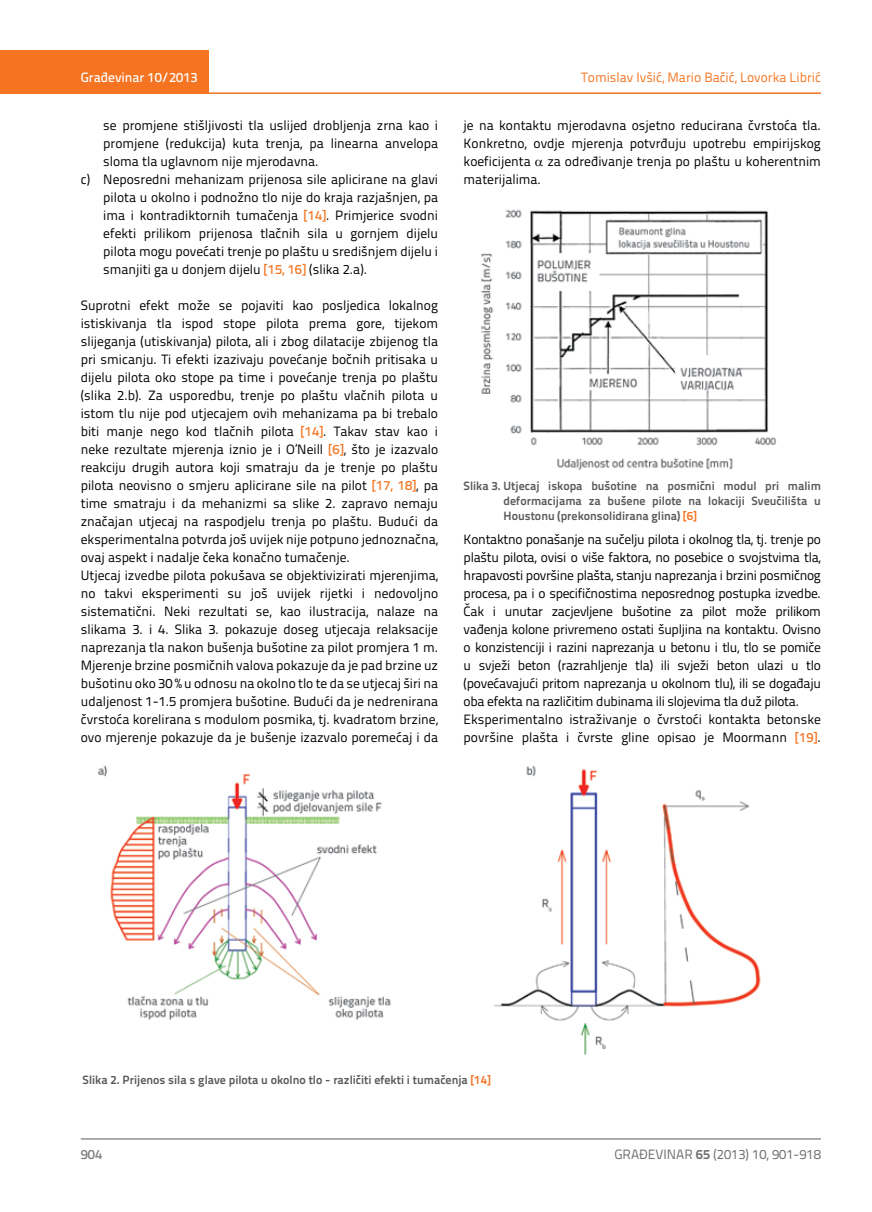
<style>
.page{position:relative;width:872px;height:1212px;background:#fff}
.page>*{position:absolute;margin:0;border:0;box-sizing:border-box;transform-origin:0 0}
.t1{font:13.5px/18px "Titillium Text 22 L";color:#000}
.t2{font:13.5px/18px "Titillium Text 22 L";letter-spacing:-.02em;color:#000}
.t3{font:13.5px "Titillium Text 22 L";color:#f47421}
.t4{font:13.5px "Titillium Text 22 L";color:#6d6e71}
.t5{font:500 13.5px "Titillium Text 22 L";color:#fff}
.t6{font:500 13.5px "Titillium Text 22 L";color:#797a7d}
.t7{font:700 12px/15px "Titillium Text 22 L";color:#58595b;text-align:justify}
.s1{font-weight:500;color:#f47421}
.s2{color:#f47421}
.s3{font-weight:700}
</style>
<div class="page">
<div style="left:0;top:50px;width:208px;height:44px;background:#f47421"></div>
<hr style="left:0;top:92px;width:821px;height:2px;background:#f47421">
<hr style="left:81px;top:1139px;width:740px;height:1px;background:#58595b">
<img style="left:98px;top:765px;width:663px;height:290px">
<img style="left:481px;top:209px;width:295px;height:261px">
<p class="t5" style="left:81px;top:67px;width:118px">Građevinar 10/2013</p>
<p class="t1" style="left:103px;top:115px;width:336px">se promjene stišljivosti tla uslijed drobljenja zrna kao i</p>
<p class="t1" style="left:103px;top:133px;width:336px">promjene (redukcija) kuta trenja, pa linearna anvelopa</p>
<p class="t1" style="left:103px;top:151px;width:217px">sloma tla uglavnom nije mjerodavna.</p>
<p class="t1" style="left:81px;top:169px;width:359px">c) Neposredni mehanizam prijenosa sile aplicirane na glavi</p>
<p class="t1" style="left:103px;top:187px;width:336px">pilota u okolno i podnožno tlo nije do kraja razjašnjen, pa</p>
<p class="t1" style="left:103px;top:205px;width:336px">ima i kontradiktornih tumačenja <span class="s1">[14]</span>. Primjerice svodni</p>
<p class="t1" style="left:103px;top:223px;width:336px">efekti prilikom prijenosa tlačnih sila u gornjem dijelu</p>
<p class="t1" style="left:103px;top:241px;width:336px">pilota mogu povećati trenje po plaštu u središnjem dijelu i</p>
<p class="t1" style="left:103px;top:259px;width:265px">smanjiti ga u donjem dijelu <span class="s1">[15, 16]</span> (slika 2.a).</p>
<p class="t1" style="left:81px;top:295px;width:359px">Suprotni efekt može se pojaviti kao posljedica lokalnog istiskivanja tla ispod stope pilota prema gore, tijekom slijeganja (utiskivanja) pilota, ali i zbog dilatacije zbijenog tla pri smicanju. Ti efekti izazivaju povećanje bočnih pritisaka u dijelu pilota oko stope pa time i povećanje trenja po plaštu (slika 2.b). Za usporedbu, trenje po plaštu vlačnih pilota u istom tlu nije pod utjecajem ovih mehanizama pa bi trebalo biti manje nego kod tlačnih pilota <span class="s1">[14]</span>. Takav stav kao i neke rezultate mjerenja iznio je i O’Neill <span class="s1">[6]</span>, što je izazvalo reakciju drugih autora koji smatraju da je trenje po plaštu pilota neovisno o smjeru aplicirane sile na pilot <span class="s1">[17, 18]</span>, pa time smatraju i da mehanizmi sa slike 2. zapravo nemaju značajan utjecaj na raspodjelu trenja po plaštu. Budući da eksperimentalna potvrda još uvijek nije potpuno jednoznačna, ovaj aspekt i nadalje čeka konačno tumačenje.<br>Utjecaj izvedbe pilota pokušava se objektivizirati mjerenjima, no takvi eksperimenti su još uvijek rijetki i nedovoljno sistematični. Neki rezultati se, kao ilustracija, nalaze na slikama 3. i 4. Slika 3. pokazuje doseg utjecaja relaksacije naprezanja tla nakon bušenja bušotine za pilot promjera 1 m.<br>Mjerenje brzine posmičnih valova pokazuje da je pad brzine uz bušotinu oko 30 % u odnosu na okolno tlo te da se utjecaj širi na udaljenost 1-1.5 promjera bušotine. Budući da je nedrenirana čvrstoća korelirana s modulom posmika, tj. kvadratom brzine, ovo mjerenje pokazuje da je bušenje izazvalo poremećaj i da</p>
<p class="t3" style="left:581px;top:68px;width:241px">Tomislav Ivšić, Mario Bačić, Lovorka Librić</p>
<p class="t1" style="left:463px;top:115px;width:359px;text-align:justify">je na kontaktu mjerodavna osjetno reducirana čvrstoća tla.<br>Konkretno, ovdje mjerenja potvrđuju upotrebu empirijskog koeficijenta za određivanje trenja po plaštu u koherentnim materijalima.</p>
<p class="t7" style="left:503px;top:477px;width:319px;text-indent:-40px">Slika 3. Utjecaj iskopa bušotine na posmični modul pri malim deformacijama za bušene pilote na lokaciji Sveučilišta u Houstonu (prekonsolidirana glina) <span class="s2">[6]</span></p>
<p class="t2" style="left:463px;top:529px;width:359px">Kontaktno ponašanje na sučelju pilota i okolnog tla, tj. trenje po plaštu pilota, ovisi o više faktora, no posebice o svojstvima tla, hrapavosti površine plašta, stanju naprezanja i brzini posmičnog procesa, pa i o specifičnostima neposrednog postupka izvedbe.<br>Čak i unutar zacjevljene bušotine za pilot može prilikom vađenja kolone privremeno ostati šupljina na kontaktu. Ovisno o konzistenciji i razini naprezanja u betonu i tlu, tlo se pomiče u svježi beton (razrahljenje tla) ili svježi beton ulazi u tlo (povećavajući pritom naprezanja u okolnom tlu), ili se događaju oba efekta na različitim dubinama ili slojevima tla duž pilota.<br>Eksperimentalno istraživanje o čvrstoći kontakta betonske površine plašta i čvrste gline opisao je Moormann <span class="s1">[19]</span>.</p>
<p class="t7" style="left:83px;top:1072px;width:409px">Slika 2. Prijenos sila s glave pilota u okolno tlo - različiti efekti i tumačenja <span class="s2">[14]</span></p>
<p class="t6" style="left:81px;top:1144px;width:23px">904</p>
<p class="t4" style="left:614px;top:1144px;width:208px">GRAĐEVINAR <span class="s3">65</span> (2013) 10, 901-918</p>
</div>
